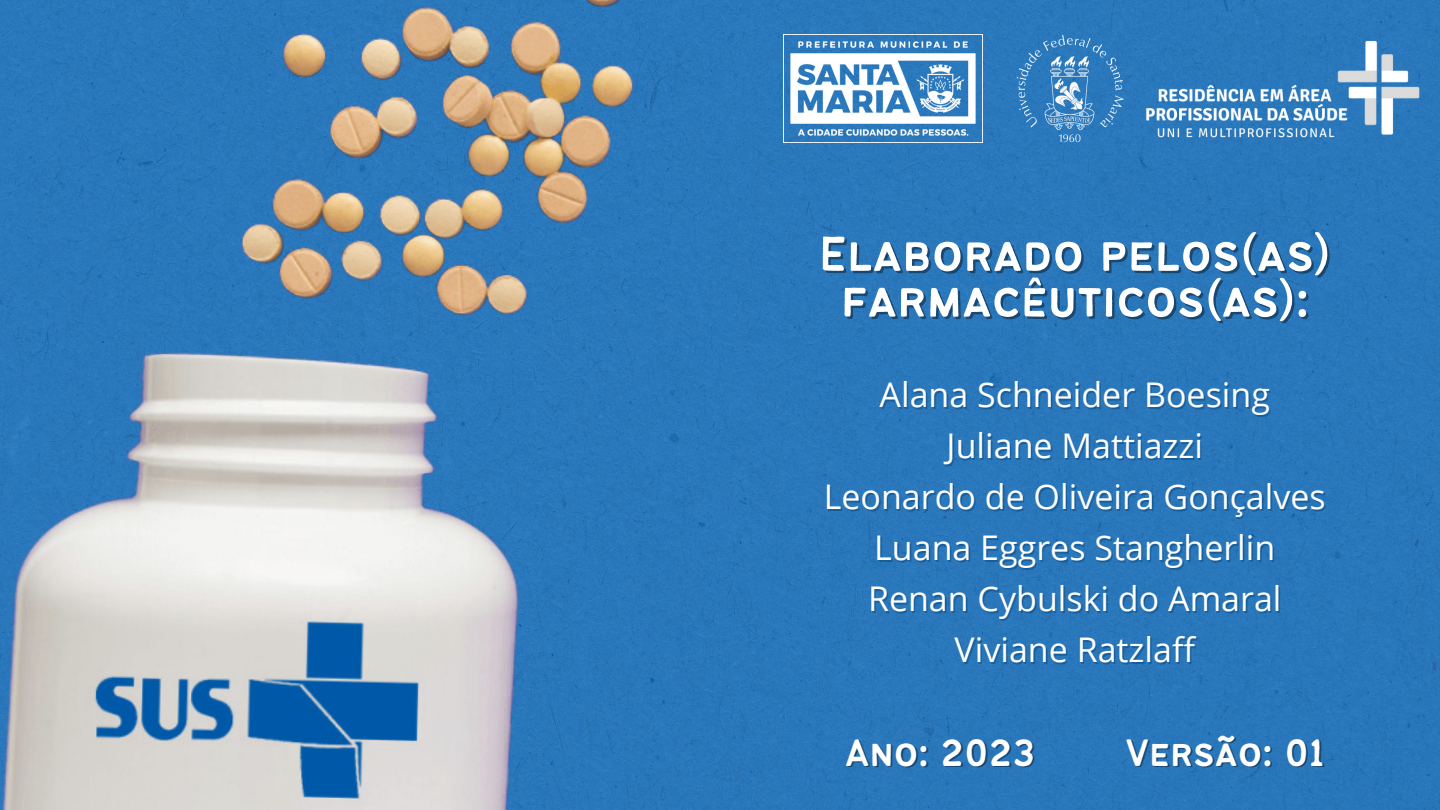
<style>
.page{position:relative;width:1440px;height:810px;background:#fff}
.page>*{position:absolute;margin:0;border:0;box-sizing:border-box;transform-origin:0 0}
.t1{font:54px/45.8px "Bantayog";color:#fff;text-align:center}
.t2{font:42px "Bantayog";color:#fff}
.t3{font:34px "Open Sans";color:#fff}
</style>
<div class="page">
<div style="left:682px;top:0;width:758px;height:810px;background:#2a77bb"></div>
<img style="left:0;top:0;width:682px;height:810px">
<img style="left:1142px;top:38px;width:283px;height:105px">
<img style="left:784px;top:35px;width:198px;height:108px">
<img style="left:1005px;top:23px;width:131px;height:131px">
<p class="t1" style="left:819px;top:235px;width:514px">Elaborado pelos(as) farmacêuticos(as):</p>
<p class="t3" style="left:880px;top:371px;width:392px">Alana Schneider Boesing</p>
<p class="t3" style="left:947px;top:422px;width:258px">Juliane Mattiazzi</p>
<p class="t3" style="left:824px;top:473px;width:503px">Leonardo de Oliveira Gonçalves</p>
<p class="t3" style="left:874px;top:524px;width:403px">Luana Eggres Stangherlin</p>
<p class="t3" style="left:868px;top:575px;width:415px">Renan Cybulski do Amaral</p>
<p class="t3" style="left:955px;top:626px;width:242px">Viviane Ratzlaff</p>
<p class="t2" style="left:845px;top:736px;width:192px">Ano: 2023</p>
<p class="t2" style="left:1125px;top:736px;width:201px">Versão: 01</p>
</div>
